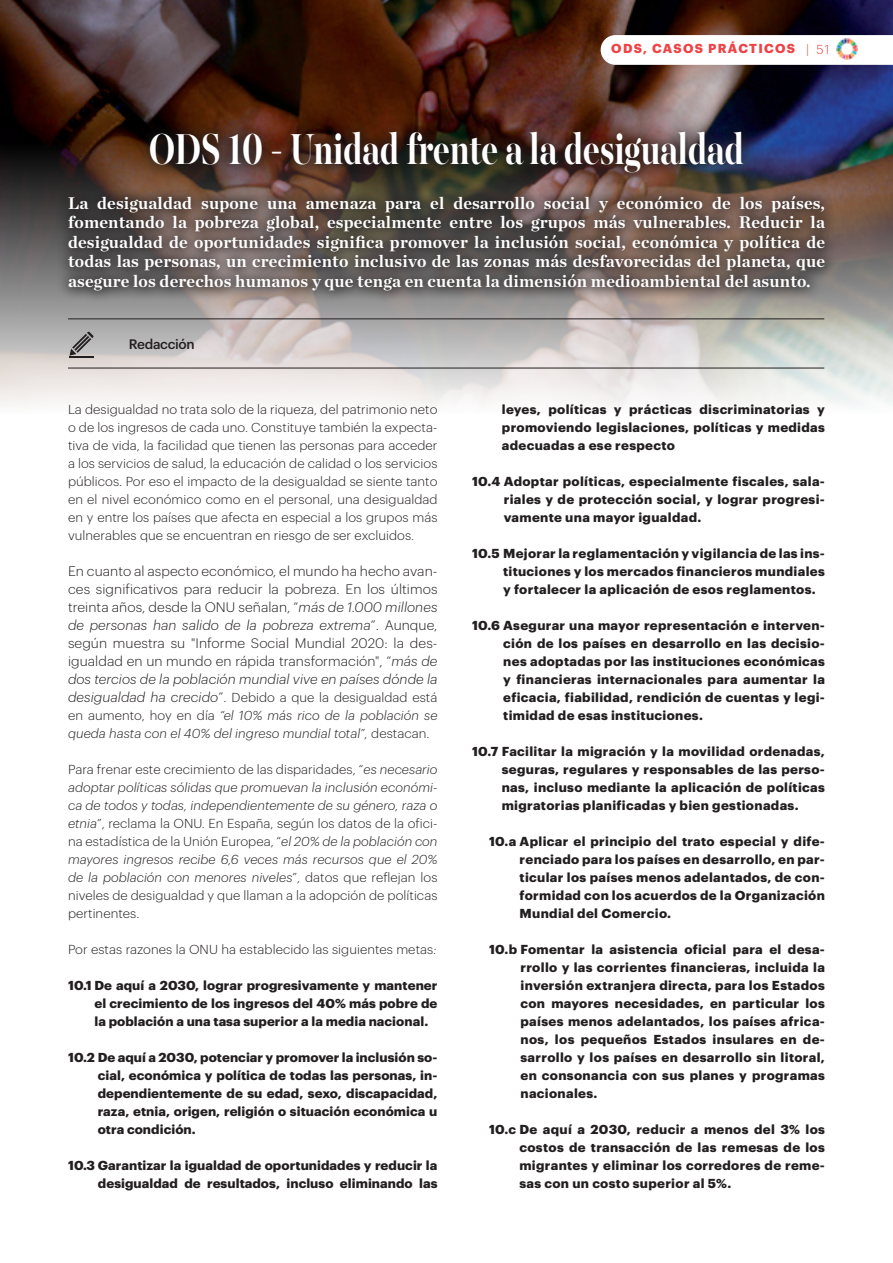
<style>
.page{position:relative;width:893px;height:1263px;background:#fff}
.page>*{position:absolute;margin:0;border:0;box-sizing:border-box;transform-origin:0 0}
.t1{font:700 48.3px "Majesti Banner";letter-spacing:-.01em;color:#fff;scale:.71 1}
.t2{font:700 17.25px/19.5px "Chronicle Deck";letter-spacing:.01em;color:#fff;text-align:justify}
.t3{font:300 13.5px/18px "Graphik";letter-spacing:.005em;color:#231f20;text-align:justify}
.t4{font:500 13.5px "Graphik";letter-spacing:-.02em;color:#231f20}
.t5{font:700 12.75px/18px "Graphik";letter-spacing:.025em;color:#231f20;text-align:justify}
.t6{font:italic 300 12.75px/18px "Graphik";letter-spacing:.005em;color:#231f20;text-align:justify}
.t7{font:300 12.75px/18px "Graphik";letter-spacing:.005em;color:#231f20;text-align:justify}
.t8{font:700 12.75px/18px "Graphik";letter-spacing:.005em;color:#231f20;text-align:right}
.t9{font:700 12.75px "Graphik";letter-spacing:.1em;color:#ee4346}
.s1{font-weight:300}
.s2{font-style:italic}
.s3{font-size:13.5px}
.s4{font-style:normal;font-size:13.5px}
.s5{font-style:normal}
</style>
<div class="page">
<img style="left:0;top:0;width:893px;height:405px">
<svg style="left:601px;top:35px;width:292px;height:30px"></svg>
<img style="left:137px;top:119px;width:619px;height:64px">
<hr style="left:68px;top:319px;width:756px;height:1px;background:#231f20">
<hr style="left:68px;top:368px;width:756px;height:1px;background:#231f20">
<svg style="left:70px;top:332px;width:24px;height:24px"></svg>
<hr style="left:70px;top:356px;width:24px;height:2px;background:#231f20">
<svg style="left:55px;top:183px;width:783px;height:120px"></svg>
<img style="left:837px;top:38px;width:21px;height:21px">
<p class="t9" style="left:611px;top:39px;width:220px">ODS, CASOS PRÁCTICOS <span class="s1">| 51</span></p>
<h1 class="t1" style="left:149px;top:118px;width:840px">ODS 10 - Unidad frente a la desigualdad</h1>
<p class="t2" style="left:68px;top:192px;width:758px">La desigualdad supone una amenaza para el desarrollo social y económico de los países, fomentando la pobreza global, especialmente entre los grupos más vulnerables. Reducir la desigualdad de oportunidades significa promover la inclusión social, económica y política de todas las personas, un crecimiento inclusivo de las zonas más desfavorecidas del planeta, que asegure los derechos humanos y que tenga en cuenta la dimensión medioambiental del asunto.</p>
<p class="t4" style="left:129px;top:333px;width:67px">Redacción</p>
<p class="t7" style="left:68px;top:399px;width:371px">La desigualdad no trata solo de la riqueza, del patrimonio neto o de los ingresos de cada uno. Constituye también la expecta&shy;tiva de vida, la facilidad que tienen las personas para acceder a los servicios de salud, la educación de calidad o los servicios públicos. Por eso el impacto de la desigualdad se siente tanto en el nivel económico como en el personal, una desigualdad en y entre los países que afecta en especial a los grupos más vulnerables que se encuentran en riesgo de ser excluidos.</p>
<p class="t3" style="left:68px;top:561px;width:371px">En cuanto al aspecto económico, el mundo ha hecho avan&shy;ces significativos para reducir la pobreza. En los últimos treinta años, desde la ONU señalan, “<span class="s2">más de 1.000 millones de personas han salido de la pobreza extrema</span>”. Aunque, según muestra su "Informe Social Mundial 2020: la des&shy;igualdad en un mundo en rápida transformación", “<span class="s2">más de dos tercios de la población mundial vive en países dónde la</span></p>
<p class="t6" style="left:68px;top:687px;width:371px"><span class="s3">desigualdad ha crecido</span><span class="s4">”.</span> <span class="s5">Debido a que la desigualdad está en aumento, hoy en día</span> “el 10% más rico de la población se queda hasta con el 40% del ingreso mundial total”, <span class="s5">destacan.</span></p>
<p class="t6" style="left:68px;top:759px;width:371px"><span class="s5">Para frenar este crecimiento de las disparidades, “</span>es necesario adoptar políticas sólidas que promuevan la inclusión económi&shy;ca de todos y todas, independientemente de su género, raza o etnia<span class="s5">”, reclama la ONU. En España, según los datos de la ofici&shy;na estadística de la Unión Europea, “</span>el 20% de la población con mayores ingresos recibe 6,6 veces más recursos que el 20% de la población con menores niveles<span class="s5">”, datos que reflejan los niveles de desigualdad y que llaman a la adopción de políticas pertinentes.</span></p>
<p class="t7" style="left:68px;top:939px;width:370px">Por estas razones la ONU ha establecido las siguientes metas<span class="s2">:</span></p>
<p class="t5" style="left:94px;top:975px;width:344px;text-indent:-26px">10.1 De aquí a 2030, lograr progresivamente y mantener el crecimiento de los ingresos del 40% más pobre de la población a una tasa superior a la media nacional.</p>
<p class="t5" style="left:98px;top:1047px;width:341px;text-indent:-30px">10.2 De aquí a 2030, potenciar y promover la inclusión so&shy;cial, económica y política de todas las personas, in&shy;dependientemente de su edad, sexo, discapacidad, raza, etnia, origen, religión o situación económica u otra condición.</p>
<p class="t8" style="left:68px;top:1155px;width:371px">10.3 Garantizar la igualdad de oportunidades y reducir la desigualdad de resultados, incluso eliminando las</p>
<p class="t5" style="left:502px;top:399px;width:325px">leyes, políticas y prácticas discriminatorias y promoviendo legislaciones, políticas y medidas adecuadas a ese respecto</p>
<p class="t5" style="left:504px;top:471px;width:323px;text-indent:-32px">10.4 Adoptar políticas, especialmente fiscales, sala&shy;riales y de protección social, y lograr progresi&shy;vamente una mayor igualdad.</p>
<p class="t5" style="left:503px;top:543px;width:323px;text-indent:-31px">10.5 Mejorar la reglamentación y vigilancia de las ins&shy;tituciones y los mercados financieros mundiales y fortalecer la aplicación de esos reglamentos.</p>
<p class="t5" style="left:503px;top:615px;width:323px;text-indent:-31px">10.6 Asegurar una mayor representación e interven&shy;ción de los países en desarrollo en las decisio&shy;nes adoptadas por las instituciones económicas y financieras internacionales para aumentar la eficacia, fiabilidad, rendición de cuentas y legi&shy;timidad de esas instituciones.</p>
<p class="t5" style="left:502px;top:741px;width:325px;text-indent:-30px">10.7 Facilitar la migración y la movilidad ordenadas, seguras, regulares y responsables de las perso&shy;nas, incluso mediante la aplicación de políticas migratorias planificadas y bien gestionadas.</p>
<p class="t5" style="left:520px;top:831px;width:307px;text-indent:-31px">10.a Aplicar el principio del trato especial y dife&shy;renciado para los países en desarrollo, en par&shy;ticular los países menos adelantados, de con&shy;formidad con los acuerdos de la Organización Mundial del Comercio.</p>
<p class="t5" style="left:520px;top:939px;width:306px;text-indent:-31px">10.b Fomentar la asistencia oficial para el desa&shy;rrollo y las corrientes financieras, incluida la inversión extranjera directa, para los Estados con mayores necesidades, en particular los países menos adelantados, los países africa&shy;nos, los pequeños Estados insulares en de&shy;sarrollo y los países en desarrollo sin litoral, en consonancia con sus planes y programas nacionales.</p>
<p class="t5" style="left:519px;top:1119px;width:307px;text-indent:-30px">10.c De aquí a 2030, reducir a menos del 3% los costos de transacción de las remesas de los migrantes y eliminar los corredores de reme&shy;sas con un costo superior al 5%.</p>
</div>
